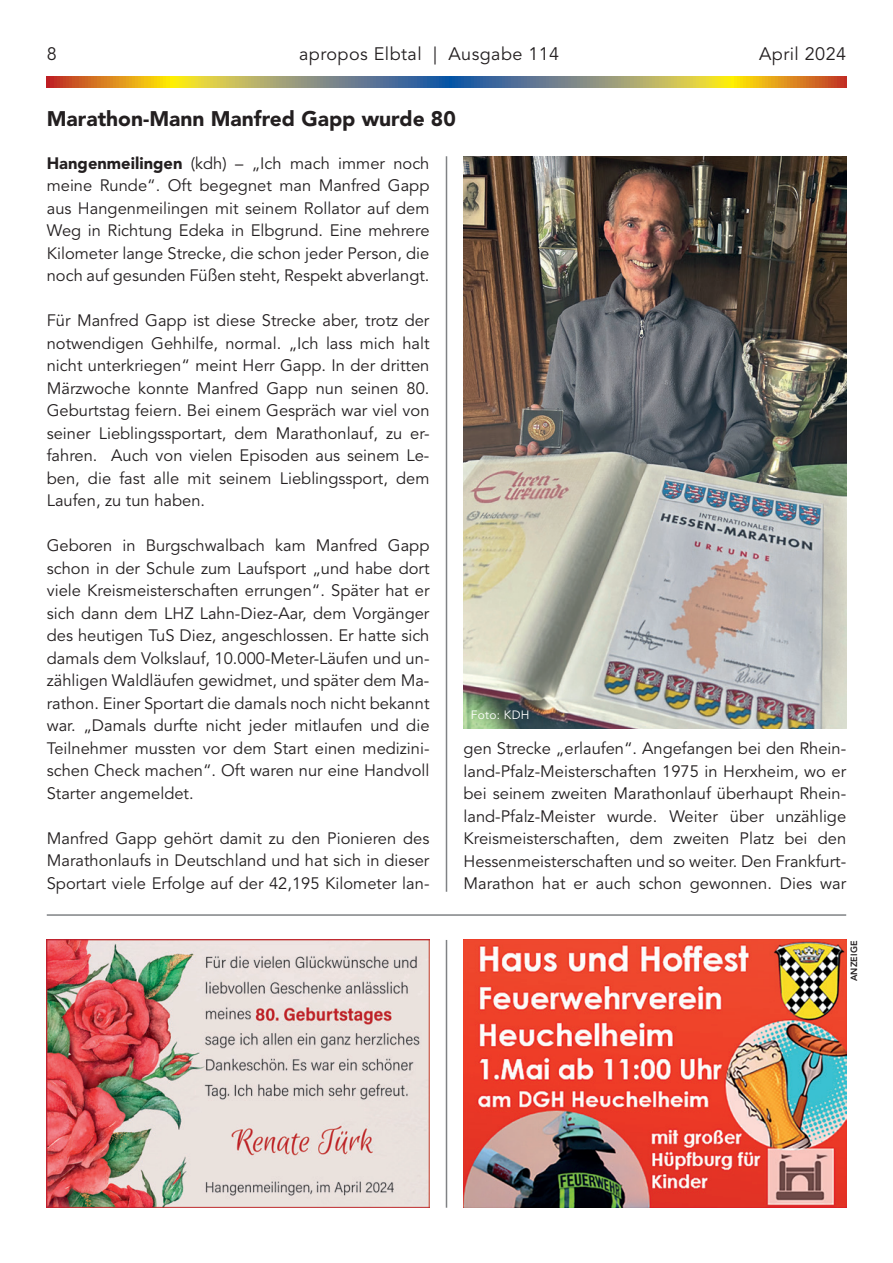
<style>
.page{position:relative;width:893px;height:1263px;background:#fff}
.page>*{position:absolute;margin:0;border:0;box-sizing:border-box;transform-origin:0 0}
.t1{font:900 21px "Avenir LT Std";color:#231f20}
.t2{font:18px "Avenir LT Std";letter-spacing:.025em;color:#231f20}
.t3{font:16.5px/22.5px "Avenir LT Std";color:#231f20;text-align:justify}
.t4{font:12px "Avenir LT Std";letter-spacing:.02em;color:#fff}
.t5{font:800 9px "Avenir LT Std";letter-spacing:.02em;color:#231f20}
.s1{font-weight:900}
</style>
<div class="page">
<svg style="left:47px;top:77px;width:799px;height:10px;background:#a3935b"></svg>
<img style="left:463px;top:940px;width:383px;height:268px">
<img style="left:47px;top:940px;width:382px;height:268px">
<hr style="left:446px;top:156px;width:1px;height:736px;background:#808285">
<hr style="left:446px;top:940px;width:1px;height:268px;background:#808285">
<img style="left:463px;top:156px;width:383px;height:573px">
<hr style="left:47px;top:914px;width:799px;height:2px;background:#808285">
<p class="t2" style="left:47px;top:44px;width:12px">8</p>
<p class="t2" style="left:299px;top:44px;width:262px">apropos Elbtal | Ausgabe 114</p>
<p class="t2" style="left:759px;top:44px;width:89px">April 2024</p>
<p class="t1" style="left:47px;top:106px;width:410px">Marathon-Mann Manfred Gapp wurde 80</p>
<p class="t3" style="left:47px;top:152px;width:384px"><span class="s1">Hangenmeilingen</span> (kdh) – „Ich mach immer noch meine Runde“. Oft begegnet man Manfred Gapp aus Hangenmeilingen mit seinem Rollator auf dem Weg in Richtung Edeka in Elbgrund. Eine mehrere Kilometer lange Strecke, die schon jeder Person, die noch auf gesunden Füßen steht, Respekt abverlangt.</p>
<p class="t3" style="left:47px;top:310px;width:384px">Für Manfred Gapp ist diese Strecke aber, trotz der notwendigen Gehhilfe, normal. „Ich lass mich halt nicht unterkriegen“ meint Herr Gapp. In der dritten Märzwoche konnte Manfred Gapp nun seinen 80.<br>Geburtstag feiern. Bei einem Gespräch war viel von seiner Lieblingssportart, dem Marathonlauf, zu er&shy;fahren. Auch von vielen Episoden aus seinem Le&shy;ben, die fast alle mit seinem Lieblingssport, dem Laufen, zu tun haben.</p>
<p class="t3" style="left:47px;top:535px;width:384px">Geboren in Burgschwalbach kam Manfred Gapp schon in der Schule zum Laufsport „und habe dort viele Kreismeisterschaften errungen“. Später hat er sich dann dem LHZ Lahn-Diez-Aar, dem Vorgänger des heutigen TuS Diez, angeschlossen. Er hatte sich damals dem Volkslauf, 10.000-Meter-Läufen und un&shy;zähligen Waldläufen gewidmet, und später dem Ma&shy;rathon. Einer Sportart die damals noch nicht bekannt war. „Damals durfte nicht jeder mitlaufen und die Teilnehmer mussten vor dem Start einen medizini&shy;schen Check machen“. Oft waren nur eine Handvoll Starter angemeldet.</p>
<p class="t3" style="left:47px;top:827px;width:384px">Manfred Gapp gehört damit zu den Pionieren des Marathonlaufs in Deutschland und hat sich in dieser Sportart viele Erfolge auf der 42,195 Kilometer lan-</p>
<p class="t4" style="left:471px;top:708px;width:60px">Foto: KDH</p>
<p class="t3" style="left:463px;top:737px;width:384px">gen Strecke „erlaufen“. Angefangen bei den Rhein&shy;land-Pfalz-Meisterschaften 1975 in Herxheim, wo er bei seinem zweiten Marathonlauf überhaupt Rhein&shy;land-Pfalz-Meister wurde. Weiter über unzählige Kreismeisterschaften, dem zweiten Platz bei den Hessenmeisterschaften und so weiter. Den Frankfurt-Marathon hat er auch schon gewonnen. Dies war</p>
<p class="t5" style="left:849px;top:981px;width:42px;rotate:-90deg">ANZEIGE</p>
</div>
